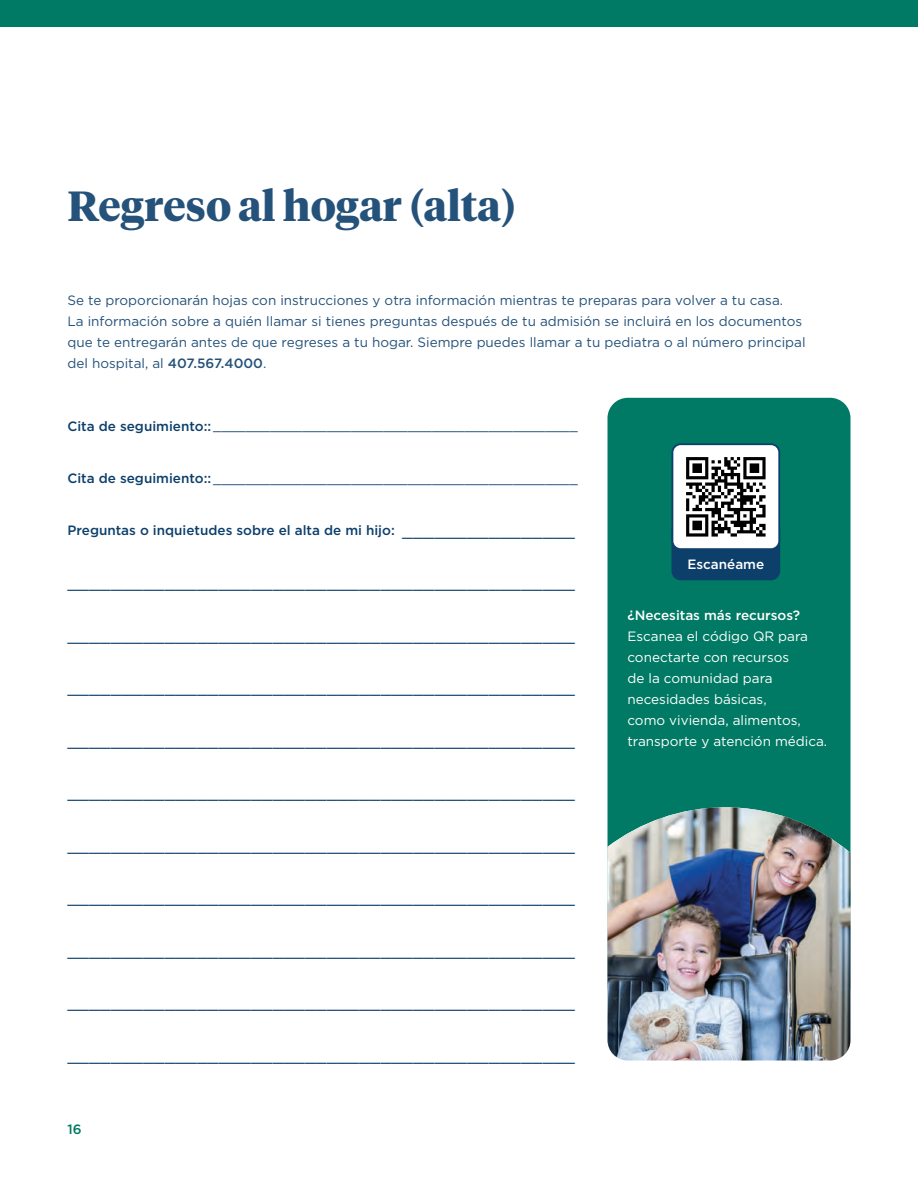
<style>
.page{position:relative;width:918px;height:1188px;background:#fff}
.page>*{position:absolute;margin:0;border:0;box-sizing:border-box;transform-origin:0 0}
.t1{font:700 42px "Tiempos Headline";color:#25527a}
.t2{font:18px "Gotham";color:#0d3f6b}
.t3{font:13.5px/21px "Gotham";color:#25527a}
.t4{font:13.5px/21px "Gotham";color:#fff}
.t5{font:13.5px "Gotham";color:#0d3f6b}
.t6{font:500 13.5px "Gotham";color:#0d3f6b}
.t7{font:500 13.5px "Gotham";color:#fff}
.t8{font:500 13.5px "Gotham";color:#007a64}
.s1{font-weight:500}
.s2{font-weight:400;font-size:18px}
</style>
<div class="page">
<div style="left:0;top:0;width:918px;height:27px;background:#007a64"></div>
<div style="left:608px;top:398px;width:242px;height:609px;background:#007a64;border-radius:20px"></div>
<img style="left:608px;top:807px;width:242px;height:253px">
<div style="left:672px;top:522px;width:107px;height:57px;background:#0d3f6b;border-radius:8px"></div>
<div style="left:672px;top:521px;width:108px;height:59px;border:2px solid #0d3f6b;border-radius:8px"></div>
<img style="left:673px;top:446px;width:105px;height:103px">
<div style="left:672px;top:443px;width:108px;height:107px;border:2px solid #0d3f6b;border-radius:8px"></div>
<h1 class="t1" style="left:68px;top:177px;width:450px">Regreso al hogar (alta)</h1>
<p class="t3" style="left:68px;top:289px;width:740px">Se te proporcionarán hojas con instrucciones y otra información mientras te preparas para volver a tu casa.<br>La información sobre a quién llamar si tienes preguntas después de tu admisión se incluirá en los documentos que te entregarán antes de que regreses a tu hogar. Siempre puedes llamar a tu pediatra o al número principal del hospital, al <span class="s1">407.567.4000</span>.</p>
<p class="t5" style="left:68px;top:417px;width:512px"><span class="s1">Cita de seguimiento::</span> _____________________________________________</p>
<p class="t5" style="left:68px;top:470px;width:512px"><span class="s1">Cita de seguimiento::</span> _____________________________________________</p>
<p class="t6" style="left:68px;top:522px;width:509px">Preguntas o inquietudes sobre el alta de mi hijo: <span class="s2">________________</span></p>
<p class="t2" style="left:67px;top:570px;width:509px">_______________________________________________</p>
<p class="t2" style="left:67px;top:623px;width:509px">_______________________________________________</p>
<p class="t2" style="left:67px;top:675px;width:509px">_______________________________________________</p>
<p class="t2" style="left:67px;top:728px;width:509px">_______________________________________________</p>
<p class="t2" style="left:67px;top:780px;width:509px">_______________________________________________</p>
<p class="t2" style="left:67px;top:833px;width:509px">_______________________________________________</p>
<p class="t2" style="left:67px;top:885px;width:509px">_______________________________________________</p>
<p class="t2" style="left:67px;top:938px;width:509px">_______________________________________________</p>
<p class="t2" style="left:67px;top:990px;width:509px">_______________________________________________</p>
<p class="t2" style="left:67px;top:1043px;width:509px">_______________________________________________</p>
<p class="t8" style="left:68px;top:1120px;width:16px">16</p>
<p class="t7" style="left:687px;top:556px;width:78px">Escanéame</p>
<p class="t4" style="left:627px;top:604px;width:201px"><span class="s1">¿Necesitas más recursos?<br></span>Escanea el código QR para conectarte con recursos<br>de la comunidad para necesidades básicas,<br>como vivienda, alimentos, transporte y atención médica.</p>
</div>
